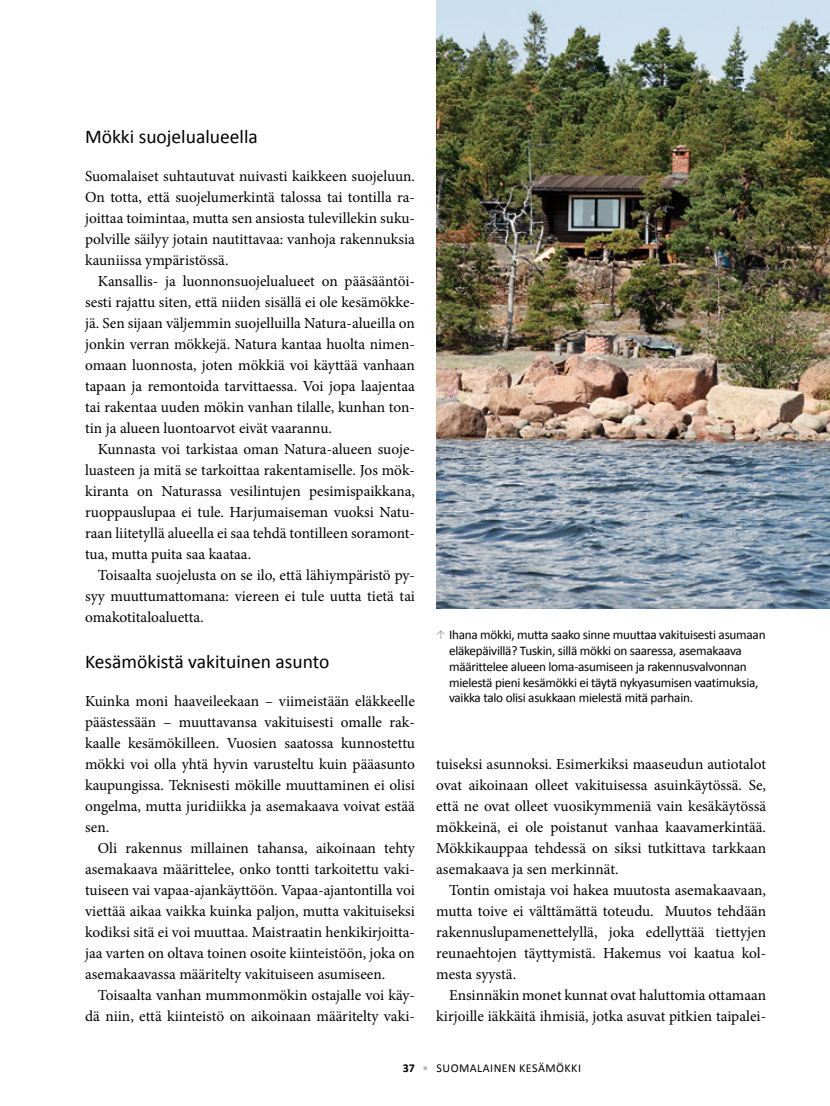
<style>
.page{position:relative;width:830px;height:1106px;background:#fff}
.page>*{position:absolute;margin:0;border:0;box-sizing:border-box;transform-origin:0 0}
.t1{font:19.5px "Calibri";color:#000}
.t2{font:15.3px/21px "Minion Pro";color:#000;text-align:justify}
.t3{font:13.2px/15.8px "Calibri";letter-spacing:-.02em;color:#000}
.t4{font:12px "Calibri";letter-spacing:.04em;color:#000}
.s1{font-size:10.5px;color:#9d9d9c}
.s2{font-weight:700}
.s3{color:#b3b2b2}
</style>
<div class="page">
<img style="left:436px;top:0;width:393px;height:608px">
<p class="t1" style="left:85px;top:124px;width:174px">Mökki suojelualueella</p>
<p class="t2" style="left:85px;top:165px;width:331px">Suomalaiset suhtautuvat nuivasti kaikkeen suojeluun.<br>On totta, että suojelumerkintä talossa tai tontilla ra&shy;joittaa toimintaa, mutta sen ansiosta tulevillekin suku&shy;polville säilyy jotain nautittavaa: vanhoja rakennuksia kauniissa ympäristössä.</p>
<p class="t2" style="left:85px;top:270px;width:331px;text-indent:13px">Kansallis- ja luonnonsuojelualueet on pääsääntöi&shy;sesti rajattu siten, että niiden sisällä ei ole kesämökke&shy;jä. Sen sijaan väljemmin suojelluilla Natura-alueilla on jonkin verran mökkejä. Natura kantaa huolta nimen&shy;omaan luonnosta, joten mökkiä voi käyttää vanhaan tapaan ja remontoida tarvittaessa. Voi jopa laajentaa tai rakentaa uuden mökin vanhan tilalle, kunhan ton&shy;tin ja alueen luontoarvot eivät vaarannu.</p>
<p class="t2" style="left:85px;top:438px;width:331px;text-indent:13px">Kunnasta voi tarkistaa oman Natura-alueen suoje&shy;luasteen ja mitä se tarkoittaa rakentamiselle. Jos mök&shy;kiranta on Naturassa vesilintujen pesimispaikkana, ruoppauslupaa ei tule. Harjumaiseman vuoksi Natu&shy;raan liitetyllä alueella ei saa tehdä tontilleen soramont&shy;tua, mutta puita saa kaataa.</p>
<p class="t2" style="left:85px;top:564px;width:331px;text-indent:13px">Toisaalta suojelusta on se ilo, että lähiympäristö py&shy;syy muuttumattomana: viereen ei tule uutta tietä tai omakotitaloaluetta.</p>
<p class="t1" style="left:85px;top:649px;width:246px">Kesämökistä vakituinen asunto</p>
<p class="t2" style="left:85px;top:690px;width:331px">Kuinka moni haaveileekaan – viimeistään eläkkeelle päästessään – muuttavansa vakituisesti omalle rak&shy;kaalle kesämökilleen. Vuosien saatossa kunnostettu mökki voi olla yhtä hyvin varusteltu kuin pääasunto kaupungissa. Teknisesti mökille muuttaminen ei olisi ongelma, mutta juridiikka ja asemakaava voivat estää sen.</p>
<p class="t2" style="left:85px;top:837px;width:331px;text-indent:13px">Oli rakennus millainen tahansa, aikoinaan tehty asemakaava määrittelee, onko tontti tarkoitettu vaki&shy;tuiseen vai vapaa-ajankäyttöön. Vapaa-ajantontilla voi viettää aikaa vaikka kuinka paljon, mutta vakituiseksi kodiksi sitä ei voi muuttaa. Maistraatin henkikirjoitta&shy;jaa varten on oltava toinen osoite kiinteistöön, joka on asemakaavassa määritelty vakituiseen asumiseen.</p>
<p class="t2" style="left:85px;top:984px;width:331px;text-align:right">Toisaalta vanhan mummonmökin ostajalle voi käy&shy;dä niin, että kiinteistö on aikoinaan määritelty vaki-</p>
<p class="t3" style="left:449px;top:627px;width:318px;text-indent:-13px"><span class="s1">↑</span> I hana mökki, mutta saako sinne muuttaa vakituisesti asumaan eläkepäivillä? Tuskin, sillä mökki on saaressa, asemakaava määrittelee alueen loma-asumiseen ja rakennusvalvonnan mielestä pieni kesämökki ei täytä nykyasumisen vaatimuksia, vaikka talo olisi asukkaan mielestä mitä parhain.</p>
<p class="t2" style="left:436px;top:753px;width:331px">tuiseksi asunnoksi. Esimerkiksi maaseudun autiotalot ovat aikoinaan olleet vakituisessa asuinkäytössä. Se, että ne ovat olleet vuosikymmeniä vain kesäkäytössä mökkeinä, ei ole poistanut vanhaa kaavamerkintää.<br>Mökkikauppaa tehdessä on siksi tutkittava tarkkaan asemakaava ja sen merkinnät.</p>
<p class="t2" style="left:436px;top:879px;width:331px;text-indent:13px">Tontin omistaja voi hakea muutosta asemakaavaan, mutta toive ei välttämättä toteudu. Muutos tehdään rakennuslupamenettelyllä, joka edellyttää tiettyjen reunaehtojen täyttymistä. Hakemus voi kaatua kol&shy;mesta syystä.</p>
<p class="t2" style="left:436px;top:984px;width:331px;text-align:right">Ensinnäkin monet kunnat ovat haluttomia ottamaan kirjoille iäkkäitä ihmisiä, jotka asuvat pitkien taipalei-</p>
<p class="t4" style="left:402px;top:1060px;width:49px"><span class="s2">37</span> <span class="s3">•</span> Suom</p>
<p class="t4" style="left:469px;top:1060px;width:85px">alainen kesämökk</p>
<p class="t4" style="left:577px;top:1060px;width:5px">i</p>
</div>
